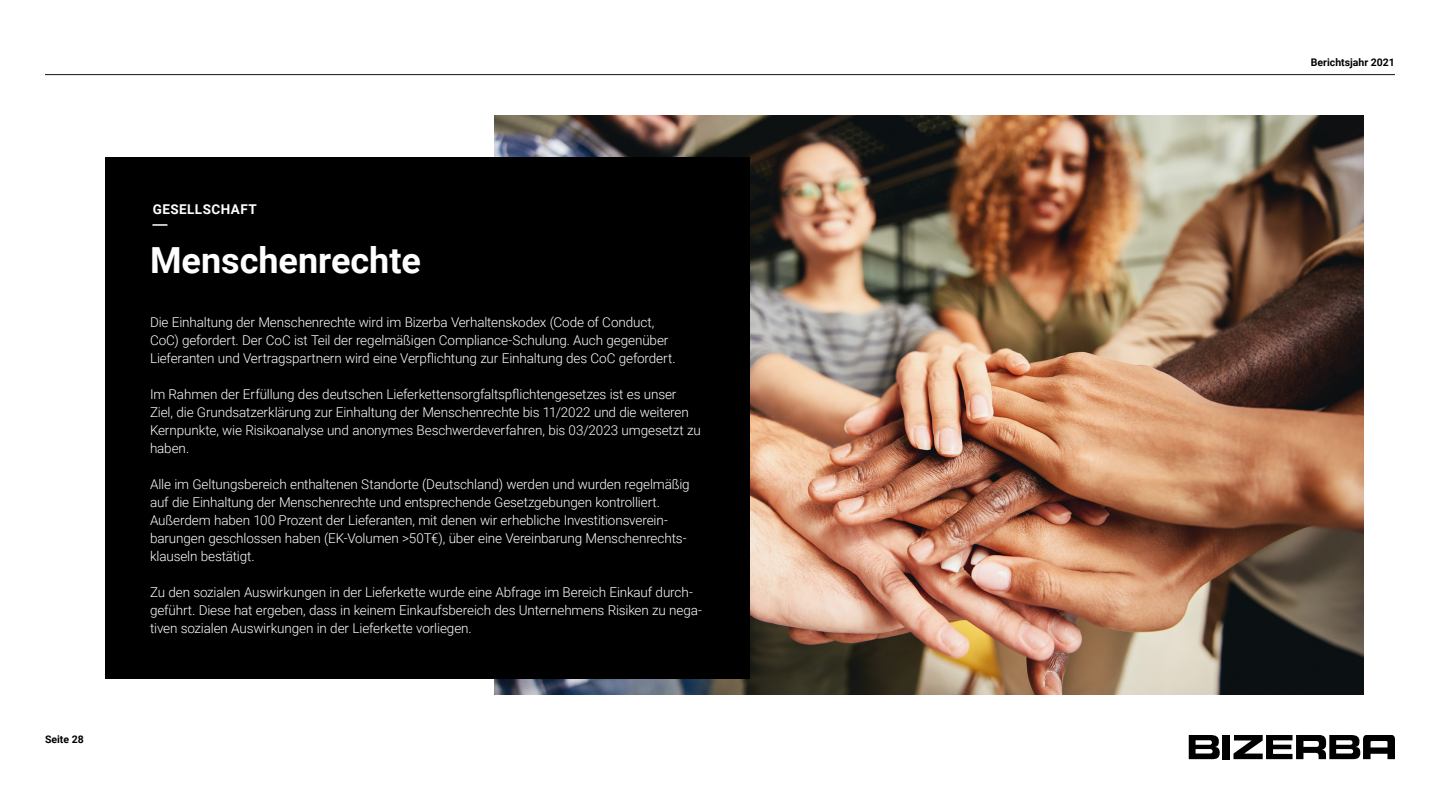
<style>
.page{position:relative;width:1440px;height:810px;background:#fff}
.page>*{position:absolute;margin:0;border:0;box-sizing:border-box;transform-origin:0 0}
.t1{font:700 36px "Roboto";color:#fff}
.t2{font:300 13.5px/18px "Roboto";letter-spacing:-.01em;color:#fff}
.t3{font:700 13.5px "Roboto";letter-spacing:.035em;color:#fff}
.t4{font:700 10.5px "Roboto";color:#000}
</style>
<div class="page">
<hr style="left:45px;top:74px;width:1350px;height:1px;background:#111">
<svg style="left:1234px;top:735px;width:161px;height:24px"></svg>
<div style="left:1222px;top:735px;width:8px;height:24px;background:#000"></div>
<svg style="left:1189px;top:735px;width:31px;height:24px"></svg>
<img style="left:495px;top:115px;width:869px;height:580px">
<div style="left:106px;top:158px;width:644px;height:521px;background:#000"></div>
<svg style="left:152px;top:224px;width:15px;height:2px"></svg>
<p class="t4" style="left:45px;top:732px;width:40px">Seite 28</p>
<p class="t3" style="left:153px;top:200px;width:106px">GESELLSCHAFT</p>
<h1 class="t1" style="left:150px;top:235px;width:273px">Menschenrechte</h1>
<p class="t2" style="left:150px;top:313px;width:527px">Die Einhaltung der Menschenrechte wird im Bizerba Verhaltenskodex (Code of Conduct,<br>CoC) gefordert. Der CoC ist Teil der regelmäßigen Compliance-Schulung. Auch gegenüber<br>Lieferanten und Vertragspartnern wird eine Verpflichtung zur Einhaltung des CoC gefordert.</p>
<p class="t2" style="left:150px;top:385px;width:552px">Im Rahmen der Erfüllung des deutschen Lieferkettensorgfaltspflichtengesetzes ist es unser Ziel, die Grundsatzerklärung zur Einhaltung der Menschenrechte bis 11/2022 und die weiteren Kernpunkte, wie Risikoanalyse und anonymes Beschwerdeverfahren, bis 03/2023 umgesetzt zu haben.</p>
<p class="t2" style="left:150px;top:475px;width:541px">Alle im Geltungsbereich enthaltenen Standorte (Deutschland) werden und wurden regelmäßig auf die Einhaltung der Menschenrechte und entsprechende Gesetzgebungen kontrolliert.<br>Außerdem haben 100 Prozent der Lieferanten, mit denen wir erhebliche Investitionsverein&shy;barungen geschlossen haben (EK-Volumen &gt;50T€), über eine Vereinbarung Menschenrechts&shy;klauseln bestätigt.</p>
<p class="t2" style="left:150px;top:582px;width:554px">Zu den sozialen Auswirkungen in der Lieferkette wurde eine Abfrage im Bereich Einkauf durch&shy;geführt. Diese hat ergeben, dass in keinem Einkaufsbereich des Unternehmens Risiken zu nega&shy;tiven sozialen Auswirkungen in der Lieferkette vorliegen.</p>
<p class="t4" style="left:1311px;top:55px;width:86px">Berichtsjahr 2021</p>
</div>
